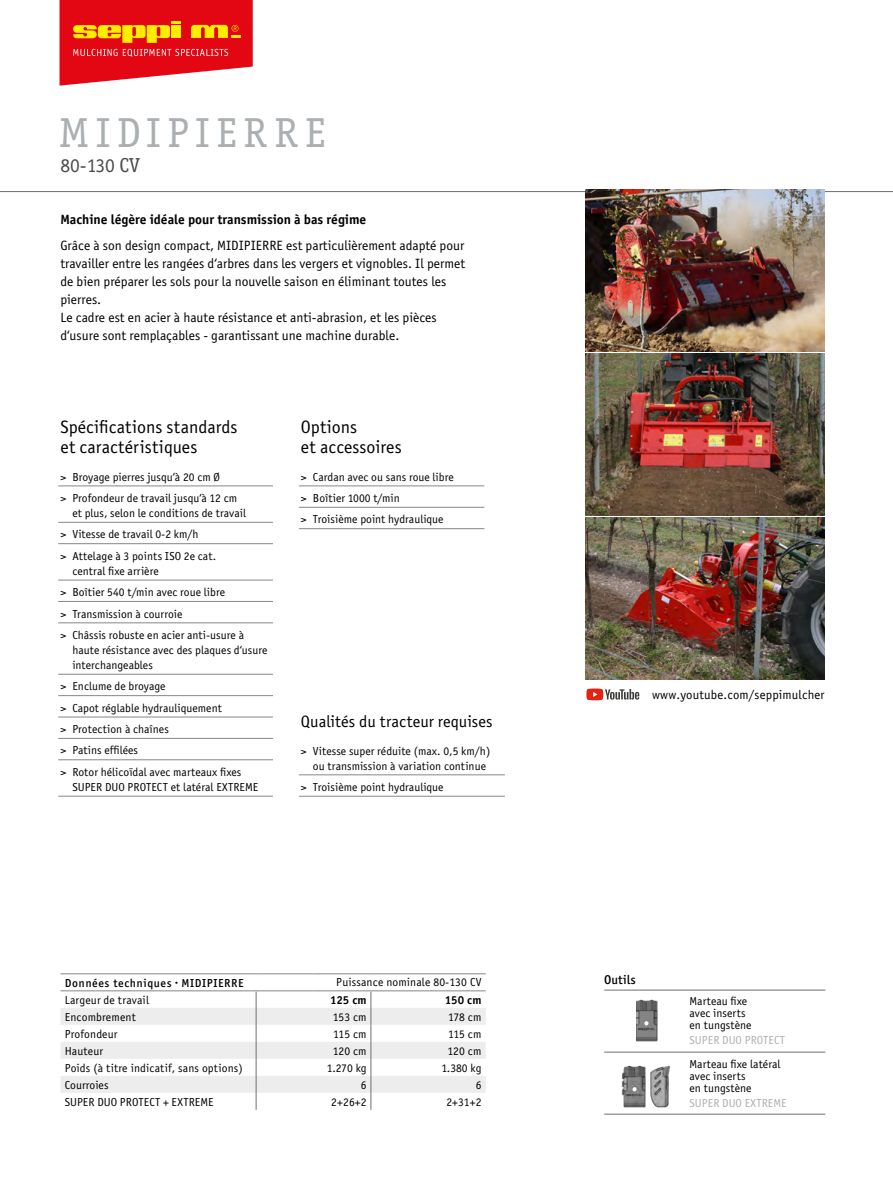
<style>
.page{position:relative;width:893px;height:1191px;background:#fff}
.page>*{position:absolute;margin:0;border:0;box-sizing:border-box;transform-origin:0 0}
.t1{font:42px "Officina Serif ITC";letter-spacing:.165em;color:#acafb2}
.t2{font:19.5px "Officina Serif ITC";color:#4a4a49}
.t3{font:18px/19.5px "Officina Sans Book ITC";color:#000}
.t4{font:16.5px "Officina Sans Book ITC";color:#000}
.t5{font:13.5px/18px "Officina Sans Book ITC";color:#000}
.t6{font:13.5px "Officina Sans Bold ITC";color:#000}
.t7{font:12.75px "Officina Sans Book ITC";letter-spacing:.01em;color:#000}
.t8{font:12.75px "Officina Sans Medium ITC";color:#000}
.t9{font:11.7px/21.5px "Officina Sans Book ITC";color:#000}
.t10{font:11.7px "Officina Sans Book ITC";color:#acafb2}
.t11{font:11.7px "Officina Sans Medium ITC";letter-spacing:.05em;color:#000}
.t12{font:11.7px "Officina Sans Bold ITC";letter-spacing:.01em;color:#000}
.s1{font-size:20.25px}
</style>
<div class="page">
<svg style="left:60px;top:0;width:193px;height:86px;background:#e93f30"></svg>
<hr style="left:0;top:191px;width:893px;height:1px;background:#706f6f">
<img style="left:586px;top:190px;width:238px;height:161px">
<img style="left:586px;top:353px;width:238px;height:162px">
<hr style="left:604px;top:1113px;width:221px;height:1px;background:#706f6f">
<hr style="left:604px;top:1051px;width:221px;height:1px;background:#706f6f">
<img style="left:586px;top:517px;width:238px;height:162px">
<svg style="left:586px;top:688px;width:53px;height:12px"></svg>
<img style="left:636px;top:999px;width:21px;height:43px">
<img style="left:621px;top:1065px;width:50px;height:43px">
<hr style="left:604px;top:989px;width:221px;height:1px;background:#706f6f">
<hr style="left:58px;top:485px;width:215px;height:1px;background:#878787">
<hr style="left:58px;top:522px;width:215px;height:1px;background:#878787">
<hr style="left:58px;top:543px;width:215px;height:1px;background:#878787">
<hr style="left:58px;top:580px;width:215px;height:1px;background:#878787">
<hr style="left:58px;top:601px;width:215px;height:1px;background:#878787">
<hr style="left:58px;top:622px;width:215px;height:1px;background:#878787">
<hr style="left:58px;top:674px;width:215px;height:1px;background:#878787">
<hr style="left:58px;top:695px;width:215px;height:1px;background:#878787">
<hr style="left:58px;top:716px;width:215px;height:1px;background:#878787">
<hr style="left:58px;top:738px;width:215px;height:1px;background:#878787">
<hr style="left:58px;top:759px;width:215px;height:1px;background:#878787">
<hr style="left:58px;top:796px;width:215px;height:1px;background:#878787">
<hr style="left:299px;top:485px;width:185px;height:1px;background:#878787">
<hr style="left:299px;top:507px;width:185px;height:1px;background:#878787">
<hr style="left:299px;top:528px;width:185px;height:1px;background:#878787">
<hr style="left:299px;top:774px;width:206px;height:1px;background:#878787">
<hr style="left:299px;top:796px;width:206px;height:1px;background:#878787">
<svg style="left:60px;top:991px;width:426px;height:118px"></svg>
<hr style="left:60px;top:990px;width:196px;height:1px;background:#acafb2">
<hr style="left:60px;top:973px;width:196px;height:1px;background:#acafb2">
<hr style="left:256px;top:973px;width:57px;height:1px;background:#acafb2">
<hr style="left:313px;top:973px;width:58px;height:1px;background:#acafb2">
<hr style="left:371px;top:973px;width:115px;height:1px;background:#acafb2">
<hr style="left:256px;top:990px;width:57px;height:1px;background:#acafb2">
<hr style="left:313px;top:990px;width:58px;height:1px;background:#acafb2">
<hr style="left:371px;top:990px;width:115px;height:1px;background:#acafb2">
<h1 class="t1" style="left:59px;top:106px;width:267px">MIDIPIERRE</h1>
<h2 class="t2" style="left:60px;top:152px;width:81px">80-130 <span class="s1">CV</span></h2>
<p class="t6" style="left:60px;top:210px;width:307px">Machine légère idéale pour transmission à bas régime</p>
<p class="t5" style="left:60px;top:236px;width:406px">Grâce à son design compact, MIDIPIERRE est particulièrement adapté pour travailler entre les rangées d‘arbres dans les vergers et vignobles. Il permet de bien préparer les sols pour la nouvelle saison en éliminant toutes les pierres.<br>Le cadre est en acier à haute résistance et anti-abrasion, et les pièces d‘usure sont remplaçables - garantissant une machine durable.</p>
<h3 class="t3" style="left:60px;top:417px;width:179px">Spécifications standards et caractéristiques</h3>
<p class="t9" style="left:60px;top:465px;width:178px">&gt; Broyage pierres jusqu‘à 20 cm Ø<br>&gt; Profondeur de travail jusqu‘à 12 cm</p>
<p class="t9" style="left:60px;top:502px;width:187px;text-indent:12px">et plus, selon le conditions de travail &gt; Vitesse de travail 0-2 km/h<br>&gt; Attelage à 3 points ISO 2e cat.</p>
<p class="t9" style="left:60px;top:559px;width:185px;text-indent:12px">central fixe arrière<br>&gt; Boîtier 540 t/min avec roue libre<br>&gt; Transmission à courroie<br>&gt; Châssis robuste en acier anti-usure à</p>
<p class="t9" style="left:72px;top:642px;width:197px;line-height:15px">haute résistance avec des plaques d‘usure interchangeables</p>
<p class="t9" style="left:60px;top:675px;width:182px">&gt; Enclume de broyage<br>&gt; Capot réglable hydrauliquement<br>&gt; Protection à chaînes<br>&gt; Patins effilées<br>&gt; Rotor hélicoïdal avec marteaux fixes</p>
<p class="t9" style="left:72px;top:775px;width:188px">SUPER DUO PROTECT et latéral EXTREME</p>
<h3 class="t3" style="left:301px;top:417px;width:102px">Options<br>et accessoires</h3>
<p class="t9" style="left:301px;top:465px;width:154px">&gt; Cardan avec ou sans roue libre &gt; Boîtier 1000 t/min<br>&gt; Troisième point hydraulique</p>
<h3 class="t4" style="left:301px;top:710px;width:193px">Qualités du tracteur requises</h3>
<p class="t9" style="left:313px;top:742px;width:179px;line-height:15px;text-indent:-12px">&gt; Vitesse super réduite (max. 0,5 km/h) ou transmission à variation continue</p>
<p class="t9" style="left:301px;top:776px;width:144px">&gt; Troisième point hydraulique</p>
<p class="t11" style="left:65px;top:974px;width:180px">Données techniques · MIDIPIERRE</p>
<p class="t9" style="left:336px;top:971px;width:147px">Puissance nominale 80-130 CV</p>
<p class="t9" style="left:65px;top:988px;width:86px">Largeur de travail</p>
<p class="t12" style="left:330px;top:991px;width:38px">125 cm</p>
<p class="t12" style="left:445px;top:991px;width:38px">150 cm</p>
<p class="t9" style="left:65px;top:1005px;width:73px">Encombrement</p>
<p class="t9" style="left:333px;top:1005px;width:35px">153 cm</p>
<p class="t9" style="left:448px;top:1005px;width:35px">178 cm</p>
<p class="t9" style="left:65px;top:1022px;width:54px">Profondeur</p>
<p class="t9" style="left:333px;top:1022px;width:35px">115 cm</p>
<p class="t9" style="left:448px;top:1022px;width:35px">115 cm</p>
<p class="t9" style="left:65px;top:1039px;width:40px">Hauteur</p>
<p class="t9" style="left:333px;top:1039px;width:35px">120 cm</p>
<p class="t9" style="left:447px;top:1039px;width:35px">120 cm</p>
<p class="t9" style="left:65px;top:1056px;width:180px">Poids (à titre indicatif, sans options)</p>
<p class="t9" style="left:327px;top:1056px;width:41px">1.270 kg</p>
<p class="t9" style="left:441px;top:1056px;width:42px">1.380 kg</p>
<p class="t9" style="left:65px;top:1073px;width:45px">Courroies</p>
<p class="t9" style="left:361px;top:1073px;width:7px">6</p>
<p class="t9" style="left:476px;top:1073px;width:7px">6</p>
<p class="t9" style="left:65px;top:1090px;width:151px">SUPER DUO PROTECT + EXTREME</p>
<p class="t9" style="left:331px;top:1090px;width:37px">2+26+2</p>
<p class="t9" style="left:446px;top:1090px;width:37px">2+31+2</p>
<p class="t7" style="left:652px;top:686px;width:174px">www.youtube.com/seppimulcher</p>
<p class="t8" style="left:604px;top:970px;width:33px">Outils</p>
<p class="t9" style="left:689px;top:995px;width:64px;line-height:12px">Marteau fixe avec inserts en tungstène</p>
<p class="t10" style="left:689px;top:1032px;width:97px">SUPER DUO PROTECT</p>
<p class="t9" style="left:689px;top:1057px;width:93px;line-height:12px">Marteau fixe latéral avec inserts<br>en tungstène</p>
<p class="t10" style="left:689px;top:1095px;width:99px">SUPER DUO EXTREME</p>
</div>
